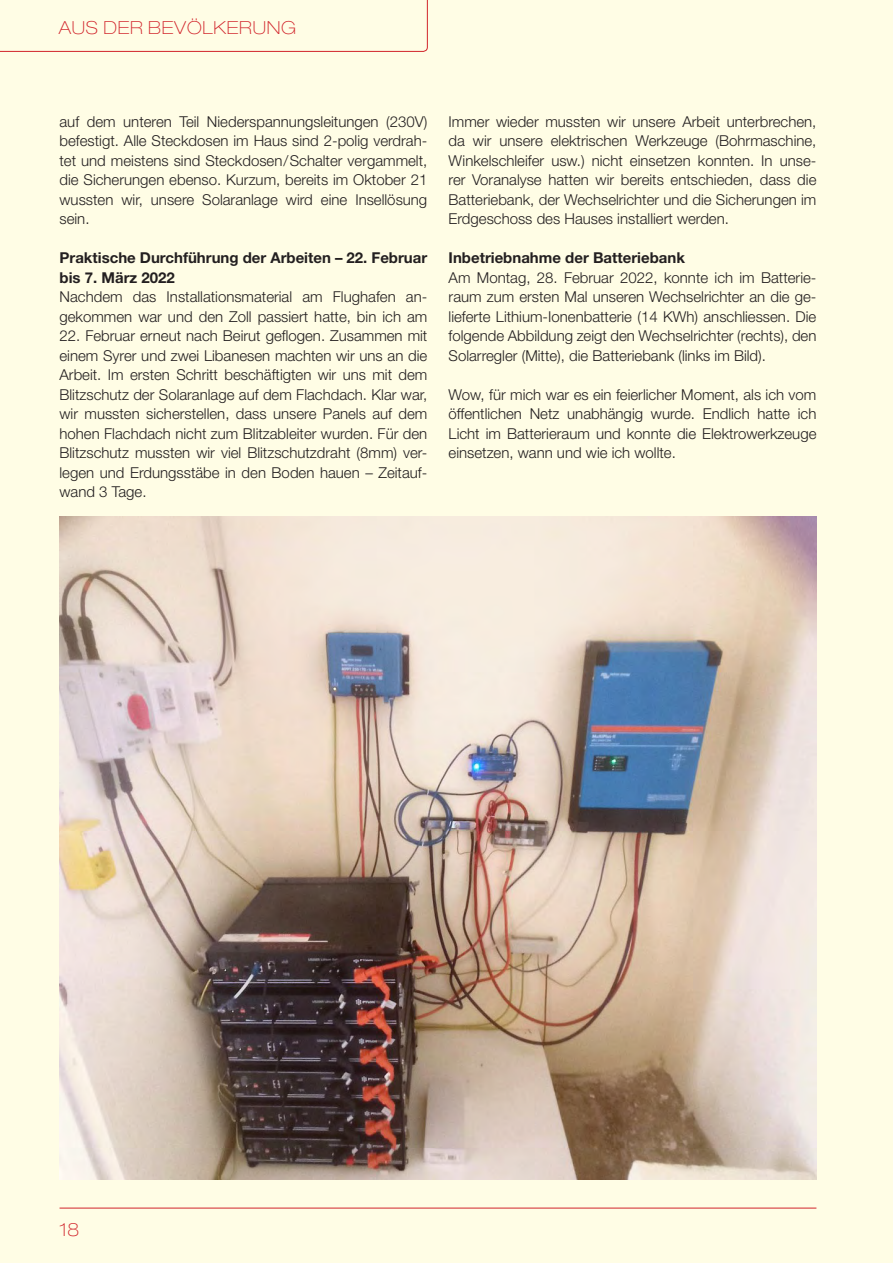
<style>
.page{position:relative;width:893px;height:1263px;background:#fffde5}
.page>*{position:absolute;margin:0;border:0;box-sizing:border-box;transform-origin:0 0}
.t1{font:100 expanded 18px "Helvetica Neue LT Std";letter-spacing:.04em;color:#d1232a}
.t2{font:300 15px/19.5px "Helvetica Neue LT Std";color:#231f20;text-align:justify}
.t3{font:700 15px/19.5px "Helvetica Neue LT Std";color:#231f20}
</style>
<div class="page">
<hr style="left:60px;top:1208px;width:756px;height:1px;background:#d1232a">
<svg style="left:0;top:0;width:428px;height:52px"></svg>
<img style="left:60px;top:517px;width:756px;height:663px">
<p class="t1" style="left:59px;top:17px;width:239px">AUS DER BEVÖLKERUNG</p>
<p class="t2" style="left:60px;top:111px;width:369px">auf dem unteren Teil Niederspannungsleitungen (230V) befestigt. Alle Steckdosen im Haus sind 2-polig verdrah&shy;tet und meistens sind Steckdosen/Schalter vergammelt, die Sicherungen ebenso. Kurzum, bereits im Oktober 21 wussten wir, unsere Solaranlage wird eine Insellösung sein.</p>
<p class="t3" style="left:60px;top:248px;width:369px">Praktische Durchführung der Arbeiten – 22. Februar bis 7. März 2022</p>
<p class="t2" style="left:60px;top:287px;width:369px">Nachdem das Installationsmaterial am Flughafen an&shy;gekommen war und den Zoll passiert hatte, bin ich am</p>
<p class="t2" style="left:60px;top:326px;width:369px">22. Februar erneut nach Beirut geflogen. Zusammen mit einem Syrer und zwei Libanesen machten wir uns an die Arbeit. Im ersten Schritt beschäftigten wir uns mit dem Blitzschutz der Solaranlage auf dem Flachdach. Klar war, wir mussten sicherstellen, dass unsere Panels auf dem hohen Flachdach nicht zum Blitzableiter wurden. Für den Blitzschutz mussten wir viel Blitzschutzdraht (8mm) ver&shy;legen und Erdungsstäbe in den Boden hauen – Zeitauf&shy;wand 3 Tage.</p>
<p class="t2" style="left:449px;top:111px;width:369px">Immer wieder mussten wir unsere Arbeit unterbrechen, da wir unsere elektrischen Werkzeuge (Bohrmaschine, Winkelschleifer usw.) nicht einsetzen konnten. In unse&shy;rer Voranalyse hatten wir bereits entschieden, dass die Batteriebank, der Wechselrichter und die Sicherungen im Erdgeschoss des Hauses installiert werden.</p>
<p class="t3" style="left:449px;top:248px;width:238px">Inbetriebnahme der Batteriebank</p>
<p class="t2" style="left:449px;top:267px;width:369px">Am Montag, 28. Februar 2022, konnte ich im Batterie&shy;raum zum ersten Mal unseren Wechselrichter an die ge&shy;lieferte Lithium-Ionenbatterie (14 KWh) anschliessen. Die folgende Abbildung zeigt den Wechselrichter (rechts), den Solarregler (Mitte), die Batteriebank (links im Bild).</p>
<p class="t2" style="left:449px;top:384px;width:369px">Wow, für mich war es ein feierlicher Moment, als ich vom öffentlichen Netz unabhängig wurde. Endlich hatte ich Licht im Batterieraum und konnte die Elektrowerkzeuge einsetzen, wann und wie ich wollte.</p>
<p class="t1" style="left:60px;top:1219px;width:21px">18</p>
</div>
